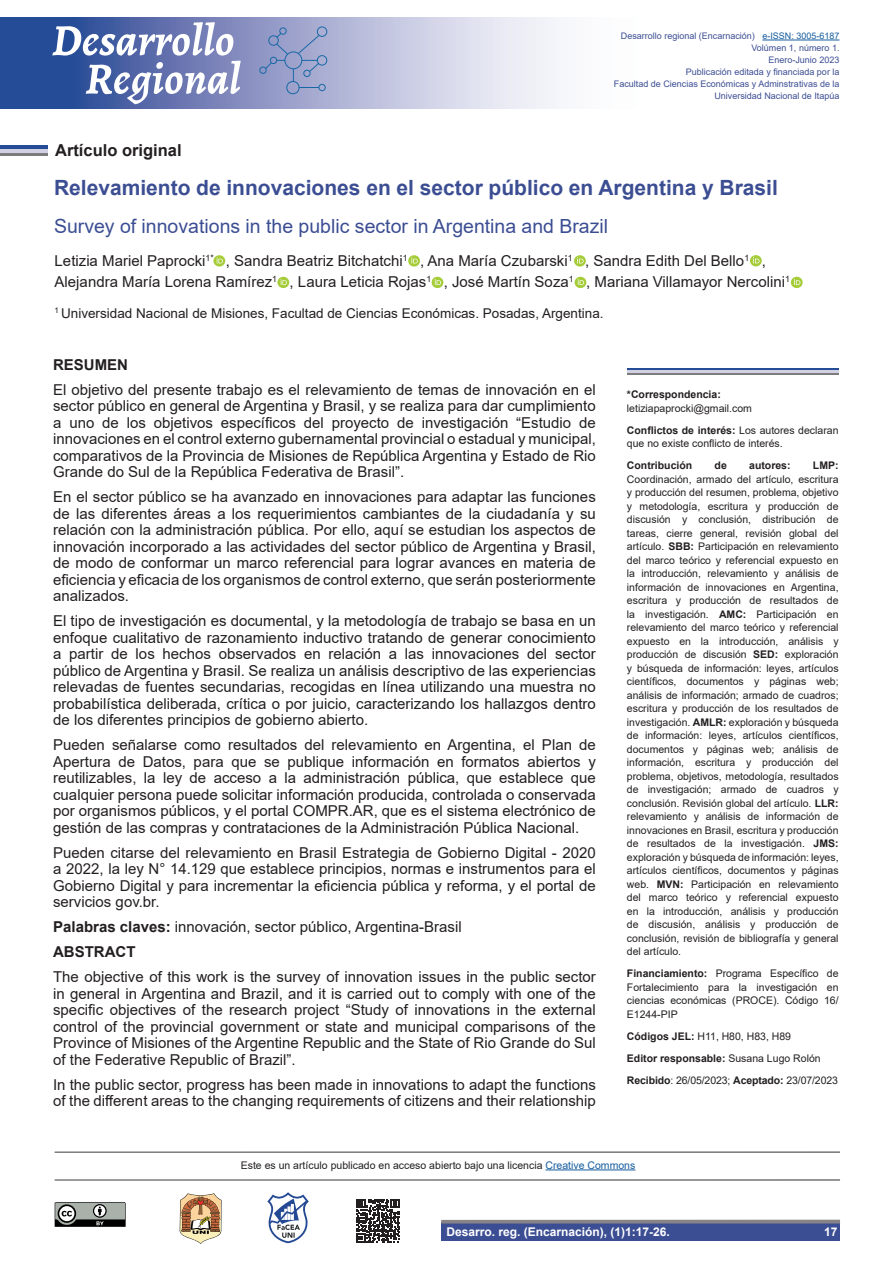
<style>
.page{position:relative;width:893px;height:1263px;background:#fff}
.page>*{position:absolute;margin:0;border:0;box-sizing:border-box;transform-origin:0 0}
.Titulo_original{font:700 21px "Arial";color:#3c4e93}
.titulo_traducido{font:19.5px "Arial";color:#3c4e93}
.Cuerpo{font:700 16.5px "Arial";color:#231f20}
.Cuerpo-2{font:15px/16.5px "Arial";color:#231f20;text-align:justify}
.Autores{font:15px/21px "Arial";color:#231f20}
.Cuerpo-3{font:700 15px "Arial";color:#231f20}
.Afiliación_ReD{font:13.5px "Arial";color:#231f20}
.Pie_de_pag{font:700 12px "Arial";color:#fff}
.Body_Text{font:10.5px/13.5px "Arial";color:#231f20;text-align:justify}
.Body_Text-2{font:700 10.5px "Arial";color:#231f20}
.t1{font:9px/12px "Arial";color:#3c4e93;text-align:right}
.s1{color:#175d9e}
.s2{font-weight:700}
.s3{font-weight:400}
</style>
<div class="page">
<svg style="left:0;top:18px;width:840px;height:90px"></svg>
<svg style="left:267px;top:1192px;width:42px;height:52px"></svg>
<hr style="left:0;top:153px;width:48px;height:3px;background:#7e7b7c">
<hr style="left:0;top:146px;width:48px;height:4px;background:#254d97">
<hr style="left:0;top:149px;width:48px;height:4px;background:#d1d1e3">
<div style="left:441px;top:1222px;width:399px;height:18px;background:#3c4e93"></div>
<hr style="left:441px;top:1220px;width:399px;height:3px;background:#888386">
<svg style="left:180px;top:1193px;width:41px;height:51px"></svg>
<svg style="left:52px;top:22px;width:189px;height:82px"></svg>
<hr style="left:55px;top:1151px;width:785px;height:2px;background:#7e7b7c">
<hr style="left:545px;top:1169px;width:90px;height:1px;background:#175d9e">
<svg style="left:55px;top:1202px;width:71px;height:25px;background:#747875"></svg>
<svg style="left:356px;top:1199px;width:44px;height:43px"></svg>
<hr style="left:55px;top:1179px;width:785px;height:2px;background:#7e7b7c">
<div style="left:317px;top:27px;width:10px;height:10px;border:1px solid #1868a6;border-radius:50%"></div>
<div style="left:317px;top:55px;width:10px;height:10px;border:1px solid #1868a6;border-radius:50%"></div>
<div style="left:279px;top:28px;width:7px;height:7px;border:1px solid #1868a6;border-radius:50%"></div>
<div style="left:259px;top:67px;width:8px;height:7px;border:1px solid #1868a6;border-radius:50%"></div>
<div style="left:319px;top:84px;width:7px;height:7px;border:1px solid #1868a6;border-radius:50%"></div>
<svg style="left:265px;top:32px;width:55px;height:62px;background:#909cc7"></svg>
<hr style="left:627px;top:373px;width:212px;height:2px;background:#7e7b7c">
<div style="left:627px;top:368px;width:212px;height:5px;background:#254d97"></div>
<hr style="left:627px;top:370px;width:212px;height:3px;background:#d1d1e3">
<hr style="left:762px;top:40px;width:77px;height:1px;background:#175d9e">
<svg style="left:213px;top:255px;width:13px;height:12px"></svg>
<svg style="left:408px;top:255px;width:12px;height:12px"></svg>
<svg style="left:574px;top:255px;width:12px;height:12px"></svg>
<svg style="left:750px;top:255px;width:12px;height:12px"></svg>
<svg style="left:277px;top:277px;width:13px;height:12px"></svg>
<svg style="left:432px;top:277px;width:12px;height:12px"></svg>
<svg style="left:575px;top:277px;width:12px;height:12px"></svg>
<svg style="left:791px;top:277px;width:12px;height:12px"></svg>
<p class="Cuerpo" style="left:55px;top:138px;width:128px">Artículo original</p>
<p class="t1" style="left:614px;top:30px;width:227px">Desarrollo regional (Encarnación) <span class="s1">e-ISSN: 3005-6187<br></span>Volúmen 1, número 1.<br>Enero-Junio 2023<br>Publicación editada y financiada por la<br>Facultad de Ciencias Económicas y Adminstrativas de la Universidad Nacional de Itapúa</p>
<p class="Titulo_original" style="left:54px;top:173px;width:725px">Relevamiento de innovaciones en el sector público en Argentina y Brasil</p>
<p class="titulo_traducido" style="left:54px;top:213px;width:556px">Survey of innovations in the public sector in Argentina and Brazil</p>
<p class="Autores" style="left:55px;top:250px;width:737px">Letizia Mariel Paprocki<sup>1*</sup> , Sandra Beatriz Bitchatchi<sup>1</sup> , Ana María Czubarski<sup>1</sup> , Sandra Edith Del Bello<sup>1</sup> ,<br>Alejandra María Lorena Ramírez<sup>1</sup> , Laura Leticia Rojas<sup>1</sup> , José Martín Soza<sup>1</sup> , Mariana Villamayor Nercolini<sup>1</sup></p>
<p class="Afiliación_ReD" style="left:55px;top:304px;width:551px"><sup>1</sup> Universidad Nacional de Misiones, Facultad de Ciencias Económicas. Posadas, Argentina.</p>
<p class="Cuerpo-3" style="left:53px;top:354px;width:77px">RESUMEN</p>
<p class="Cuerpo-2" style="left:53px;top:381px;width:544px">El objetivo del presente trabajo es el relevamiento de temas de innovación en el sector público en general de Argentina y Brasil, y se realiza para dar cumplimiento a uno de los objetivos específicos del proyecto de investigación “Estudio de innovaciones en el control externo gubernamental provincial o estadual y municipal, comparativos de la Provincia de Misiones de República Argentina y Estado de Rio Grande do Sul de la República Federativa de Brasil”.</p>
<p class="Cuerpo-2" style="left:53px;top:488px;width:544px">En el sector público se ha avanzado en innovaciones para adaptar las funciones de las diferentes áreas a los requerimientos cambiantes de la ciudadanía y su relación con la administración pública. Por ello, aquí se estudian los aspectos de innovación incorporado a las actividades del sector público de Argentina y Brasil, de modo de conformar un marco referencial para lograr avances en materia de eficiencia y eficacia de los organismos de control externo, que serán posteriormente analizados.</p>
<p class="Cuerpo-2" style="left:53px;top:612px;width:544px">El tipo de investigación es documental, y la metodología de trabajo se basa en un enfoque cualitativo de razonamiento inductivo tratando de generar conocimiento a partir de los hechos observados en relación a las innovaciones del sector público de Argentina y Brasil. Se realiza un análisis descriptivo de las experiencias relevadas de fuentes secundarias, recogidas en línea utilizando una muestra no probabilística deliberada, crítica o por juicio, caracterizando los hallazgos dentro de los diferentes principios de gobierno abierto.</p>
<p class="Cuerpo-2" style="left:53px;top:736px;width:544px">Pueden señalarse como resultados del relevamiento en Argentina, el Plan de Apertura de Datos, para que se publique información en formatos abiertos y reutilizables, la ley de acceso a la administración pública, que establece que cualquier persona puede solicitar información producida, controlada o conservada por organismos públicos, y el portal COMPR.AR, que es el sistema electrónico de gestión de las compras y contrataciones de la Administración Pública Nacional.</p>
<p class="Cuerpo-2" style="left:53px;top:844px;width:544px">Pueden citarse del relevamiento en Brasil Estrategia de Gobierno Digital - 2020 a 2022, la ley N° 14.129 que establece principios, normas e instrumentos para el Gobierno Digital y para incrementar la eficiencia pública y reforma, y el portal de servicios gov.br.</p>
<p class="Cuerpo-2" style="left:53px;top:918px;width:410px"><span class="s2">Palabras claves:</span> innovación, sector público, Argentina-Brasil</p>
<p class="Cuerpo-3" style="left:53px;top:941px;width:84px">ABSTRACT</p>
<p class="Cuerpo-2" style="left:53px;top:968px;width:544px">The objective of this work is the survey of innovation issues in the public sector in general in Argentina and Brazil, and it is carried out to comply with one of the specific objectives of the research project “Study of innovations in the external control of the provincial government or state and municipal comparisons of the Province of Misiones of the Argentine Republic and the State of Rio Grande do Sul of the Federative Republic of Brazil”.</p>
<p class="Cuerpo-2" style="left:53px;top:1076px;width:544px">In the public sector, progress has been made in innovations to adapt the functions of the different areas to the changing requirements of citizens and their relationship</p>
<p class="Body_Text-2" style="left:627px;top:387px;width:95px">*Correspondencia:</p>
<p class="Body_Text" style="left:627px;top:401px;width:127px">letiziapaprocki@gmail.com</p>
<p class="Body_Text" style="left:627px;top:423px;width:213px"><span class="s2">Conflictos de interés:</span> Los autores declaran que no existe conflicto de interés.</p>
<p class="Body_Text-2" style="left:627px;top:458px;width:67px">Contribución</p>
<p class="Body_Text-2" style="left:715px;top:458px;width:14px">de</p>
<p class="Body_Text-2" style="left:749px;top:458px;width:43px">autores:</p>
<p class="Body_Text" style="left:627px;top:459px;width:213px;text-indent:186px"><span class="s2">LMP:<br></span>Coordinación, armado del artículo, escritura y producción del resumen, problema, objetivo y metodología, escritura y producción de discusión y conclusión, distribución de tareas, cierre general, revisión global del artículo. <span class="s2">SBB:</span> Participación en relevamiento del marco teórico y referencial expuesto en la introducción, relevamiento y análisis de información de innovaciones en Argentina, escritura y producción de resultados de la investigación. <span class="s2">AMC:</span> Participación en relevamiento del marco teórico y referencial expuesto en la introducción, análisis y producción de discusión <span class="s2">SED:</span> exploración y búsqueda de información: leyes, artículos científicos, documentos y páginas web; análisis de información; armado de cuadros; escritura y producción de los resultados de investigación. <span class="s2">AMLR:</span> exploración y búsqueda de información: leyes, artículos científicos, documentos y páginas web; análisis de información, escritura y producción del problema, objetivos, metodología, resultados de investigación; armado de cuadros y conclusión. Revisión global del artículo. <span class="s2">LLR: </span>relevamiento y análisis de información de innovaciones en Brasil, escritura y producción de resultados de la investigación. <span class="s2">JMS: </span>exploración y búsqueda de información: leyes, artículos científicos, documentos y páginas web. <span class="s2">MVN:</span> Participación en relevamiento del marco teórico y referencial expuesto en la introducción, análisis y producción de discusión, análisis y producción de conclusión, revisión de bibliografía y general del artículo.</p>
<p class="Body_Text" style="left:627px;top:967px;width:213px"><span class="s2">Financiamiento:</span> Programa Específico de Fortalecimiento para la investigación en ciencias económicas (PROCE). Código 16/ E1244-PIP</p>
<p class="Body_Text" style="left:627px;top:1029px;width:166px"><span class="s2">Códigos JEL:</span> H11, H80, H83, H89</p>
<p class="Body_Text-2" style="left:627px;top:1051px;width:195px">Editor responsable: <span class="s3">Susana Lugo Rolón</span></p>
<p class="Body_Text" style="left:627px;top:1073px;width:213px"><span class="s2">Recibido</span>: 26/05/2023; <span class="s2">Aceptado:</span> 23/07/2023</p>
<p class="Body_Text" style="left:241px;top:1158px;width:396px">Este es un artículo publicado en acceso abierto bajo una licencia <span class="s1">Creative Commons</span></p>
<p class="Pie_de_pag" style="left:446px;top:1224px;width:225px">Desarro. reg. (Encarnación), (1)1:17-26.</p>
<p class="Pie_de_pag" style="left:824px;top:1223px;width:15px">17</p>
</div>
